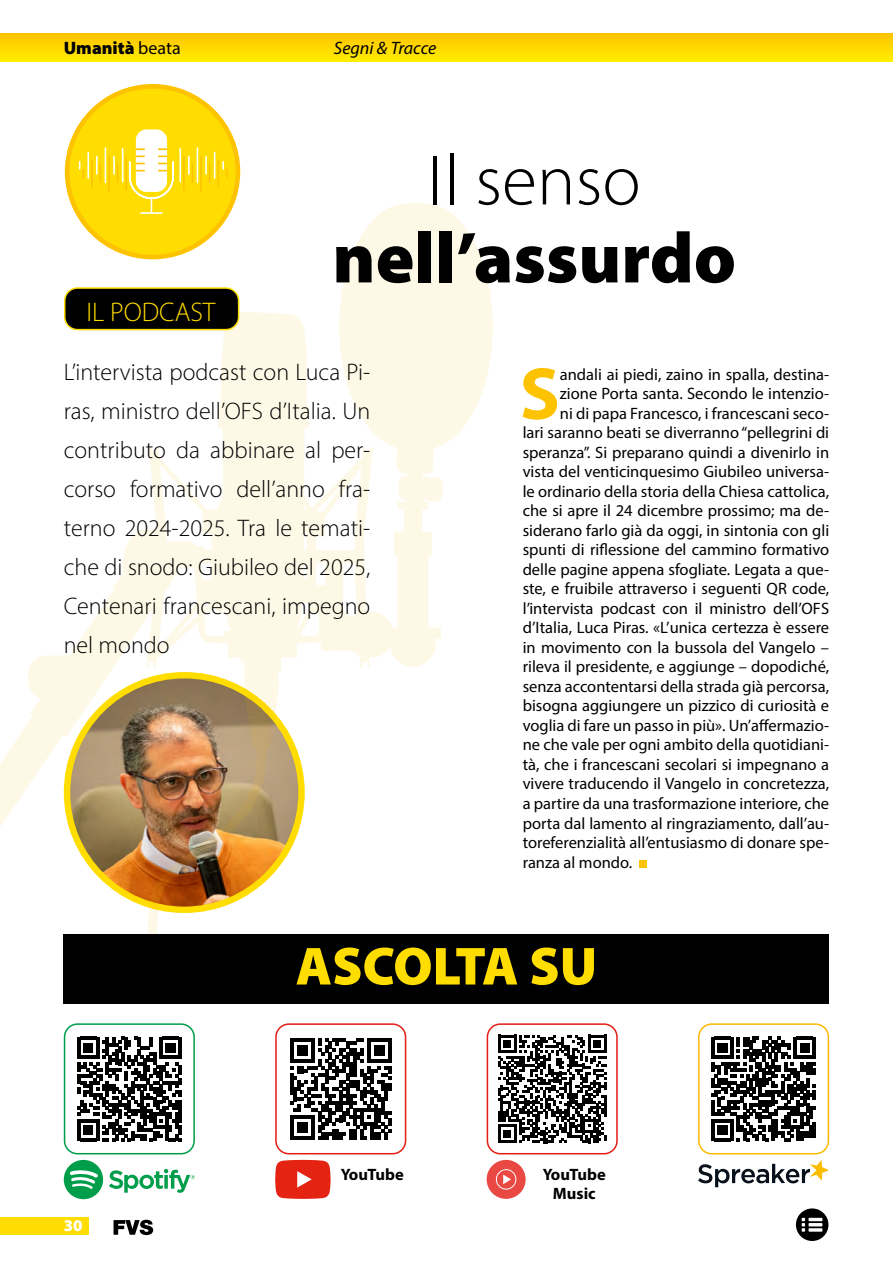
<style>
.page{position:relative;width:893px;height:1263px;background:#fff}
.page>*{position:absolute;margin:0;border:0;box-sizing:border-box;transform-origin:0 0}
.capolettera_rubriche{font:700 74.4px "Myriad Pro";color:#fdc300}
.titoli{font:900 72px "Myriad Pro";color:#000}
.titoli-2{font:300 72px "Myriad Pro";color:#000}
.titoli-3{font:900 54px "Myriad Pro";color:#fd0}
.testo{font:300 27px "Myriad Pro";color:#fd0}
.sommari{font:300 24px/39px "Myriad Pro";color:#000;text-align:justify}
.autore{font:900 18px "Myriad Pro";color:#000}
.autore-2{font:italic 18px "Myriad Pro";color:#000}
.capolettera_rubriche-2{font:16.5px "Myriad Pro";color:#000}
.testo-2{font:700 16.5px "Myriad Pro";letter-spacing:-.02em;color:#000}
.testo-3{font:700 16.5px "Myriad Pro";color:#000}
.t1{font:900 16.5px "Myriad Pro";color:#fff}
.s1{font-weight:400}
</style>
<div class="page">
<svg style="left:0;top:34px;width:893px;height:27px;background:#fed800"></svg>
<svg style="left:0;top:203px;width:493px;height:731px"></svg>
<div style="left:65px;top:85px;width:173px;height:173px;background:#fd0;border-radius:87px"></div>
<hr style="left:183px;top:157px;width:2px;height:33px;background:#fdc300">
<hr style="left:200px;top:156px;width:2px;height:35px;background:#fdc300">
<hr style="left:217px;top:160px;width:2px;height:26px;background:#fdc300">
<hr style="left:125px;top:157px;width:2px;height:33px;background:#fdc300">
<hr style="left:108px;top:156px;width:2px;height:35px;background:#fdc300">
<hr style="left:91px;top:160px;width:2px;height:26px;background:#fdc300">
<hr style="left:122px;top:149px;width:1px;height:33px;background:#fff">
<svg style="left:113px;top:156px;width:5px;height:26px"></svg>
<hr style="left:105px;top:148px;width:1px;height:35px;background:#fff">
<svg style="left:96px;top:156px;width:5px;height:26px"></svg>
<hr style="left:87px;top:152px;width:2px;height:26px;background:#fff">
<svg style="left:79px;top:162px;width:5px;height:15px"></svg>
<hr style="left:179px;top:149px;width:2px;height:33px;background:#fff">
<svg style="left:188px;top:156px;width:5px;height:26px"></svg>
<hr style="left:197px;top:148px;width:1px;height:35px;background:#fff">
<svg style="left:205px;top:152px;width:10px;height:30px"></svg>
<svg style="left:222px;top:162px;width:6px;height:15px"></svg>
<div style="left:136px;top:129px;width:31px;height:63px;background:#fff;border-radius:11px"></div>
<svg style="left:136px;top:148px;width:8px;height:2px"></svg>
<svg style="left:159px;top:148px;width:8px;height:2px"></svg>
<svg style="left:128px;top:156px;width:46px;height:58px"></svg>
<div style="left:65px;top:84px;width:175px;height:175px;border:5px solid #fdc300;border-radius:50%"></div>
<div style="left:65px;top:288px;width:174px;height:42px;background:#000;border-radius:13px"></div>
<div style="left:64px;top:287px;width:175px;height:43px;border:2px solid #fd0;border-radius:13px"></div>
<svg style="left:77px;top:1037px;width:104px;height:104px"></svg>
<div style="left:64px;top:1023px;width:131px;height:131px;border:2px solid #009e4b;border-radius:13px"></div>
<svg style="left:64px;top:1160px;width:131px;height:39px"></svg>
<svg style="left:711px;top:1037px;width:105px;height:104px"></svg>
<div style="left:698px;top:1023px;width:131px;height:131px;border:2px solid #fbba00;border-radius:13px"></div>
<svg style="left:698px;top:1160px;width:131px;height:27px"></svg>
<div style="left:64px;top:934px;width:765px;height:70px;background:#000"></div>
<svg style="left:290px;top:1038px;width:102px;height:102px"></svg>
<div style="left:275px;top:1023px;width:131px;height:131px;border:2px solid #e41f18;border-radius:13px"></div>
<svg style="left:275px;top:1160px;width:56px;height:39px;background:#e73e30"></svg>
<svg style="left:498px;top:1035px;width:108px;height:108px"></svg>
<div style="left:487px;top:1023px;width:131px;height:131px;border:2px solid #e41f18;border-radius:13px"></div>
<div style="left:487px;top:1160px;width:39px;height:39px;background:#e94843;border-radius:50%"></div>
<svg style="left:503px;top:1174px;width:8px;height:10px"></svg>
<div style="left:496px;top:1169px;width:20px;height:20px;border:1px solid #fff;border-radius:50%"></div>
<div style="left:639px;top:860px;width:8px;height:7px;background:#fdc300"></div>
<svg style="left:796px;top:1208px;width:32px;height:33px"></svg>
<svg style="left:802px;top:1218px;width:3px;height:14px"></svg>
<hr style="left:808px;top:1218px;width:14px;height:3px;background:#fff">
<hr style="left:808px;top:1223px;width:14px;height:3px;background:#fff">
<svg style="left:808px;top:1228px;width:14px;height:4px"></svg>
<div style="left:0;top:1217px;width:89px;height:18px;background:#fd0"></div>
<svg style="left:114px;top:1220px;width:39px;height:15px"></svg>
<p class="autore" style="left:64px;top:36px;width:118px">Umanità <span class="s1">beata</span></p>
<p class="autore-2" style="left:334px;top:37px;width:104px">Segni &amp; Tracce</p>
<p class="testo" style="left:86px;top:296px;width:131px">IL PODCAST</p>
<p class="titoli-2" style="left:428px;top:137px;width:214px">Il senso</p>
<p class="titoli" style="left:332px;top:210px;width:405px">nell’assurdo</p>
<p class="sommari" style="left:64px;top:352px;width:308px">L’intervista podcast con Luca Pi&shy;ras, ministro dell’OFS d’Italia. Un contributo da abbinare al per&shy;corso formativo dell’anno fra&shy;terno 2024-2025. Tra le temati&shy;che di snodo: Giubileo del 2025, Centenari francescani, impegno nel mondo</p>
<p class="capolettera_rubriche" style="left:520px;top:345px;width:42px">S</p>
<p class="capolettera_rubriche-2" style="left:560px;top:364px;width:271px">andali ai piedi, zaino in spalla, destina-</p>
<p class="capolettera_rubriche-2" style="left:560px;top:384px;width:271px">zione Porta santa. Secondo le intenzio-</p>
<p class="capolettera_rubriche-2" style="left:560px;top:403px;width:271px">ni di papa Francesco, i francescani seco-</p>
<p class="capolettera_rubriche-2" style="left:523px;top:423px;width:308px">lari saranno beati se diverranno “pellegrini di</p>
<p class="capolettera_rubriche-2" style="left:523px;top:442px;width:308px">speranza”. Si preparano quindi a divenirlo in</p>
<p class="capolettera_rubriche-2" style="left:523px;top:462px;width:308px">vista del venticinquesimo Giubileo universa-</p>
<p class="capolettera_rubriche-2" style="left:523px;top:481px;width:308px">le ordinario della storia della Chiesa cattolica,</p>
<p class="capolettera_rubriche-2" style="left:523px;top:501px;width:308px">che si apre il 24 dicembre prossimo; ma de-</p>
<p class="capolettera_rubriche-2" style="left:523px;top:520px;width:308px">siderano farlo già da oggi, in sintonia con gli</p>
<p class="capolettera_rubriche-2" style="left:523px;top:540px;width:308px">spunti di riflessione del cammino formativo</p>
<p class="capolettera_rubriche-2" style="left:523px;top:559px;width:308px">delle pagine appena sfogliate. Legata a que-</p>
<p class="capolettera_rubriche-2" style="left:523px;top:579px;width:308px">ste, e fruibile attraverso i seguenti QR code,</p>
<p class="capolettera_rubriche-2" style="left:523px;top:598px;width:308px">l’intervista podcast con il ministro dell’OFS</p>
<p class="capolettera_rubriche-2" style="left:523px;top:618px;width:308px">d’Italia, Luca Piras. «L’unica certezza è essere</p>
<p class="capolettera_rubriche-2" style="left:523px;top:637px;width:308px">in movimento con la bussola del Vangelo –</p>
<p class="capolettera_rubriche-2" style="left:523px;top:657px;width:308px">rileva il presidente, e aggiunge – dopodiché,</p>
<p class="capolettera_rubriche-2" style="left:523px;top:676px;width:308px">senza accontentarsi della strada già percorsa,</p>
<p class="capolettera_rubriche-2" style="left:523px;top:696px;width:308px">bisogna aggiungere un pizzico di curiosità e</p>
<p class="capolettera_rubriche-2" style="left:523px;top:715px;width:308px">voglia di fare un passo in più». Un’affermazio-</p>
<p class="capolettera_rubriche-2" style="left:523px;top:735px;width:308px">ne che vale per ogni ambito della quotidiani-</p>
<p class="capolettera_rubriche-2" style="left:523px;top:754px;width:308px">tà, che i francescani secolari si impegnano a</p>
<p class="capolettera_rubriche-2" style="left:523px;top:774px;width:308px">vivere traducendo il Vangelo in concretezza,</p>
<p class="capolettera_rubriche-2" style="left:523px;top:793px;width:308px">a partire da una trasformazione interiore, che</p>
<p class="capolettera_rubriche-2" style="left:523px;top:813px;width:308px">porta dal lamento al ringraziamento, dall’au-</p>
<p class="capolettera_rubriche-2" style="left:523px;top:832px;width:308px">toreferenzialità all’entusiasmo di donare spe-</p>
<p class="capolettera_rubriche-2" style="left:523px;top:852px;width:111px">ranza al mondo.</p>
<p class="titoli-3" style="left:296px;top:930px;width:303px">ASCOLTA SU</p>
<p class="t1" style="left:64px;top:1214px;width:20px">30</p>
<p class="testo-2" style="left:341px;top:1163px;width:65px">YouTube</p>
<p class="testo-2" style="left:543px;top:1163px;width:65px">YouTube</p>
<p class="testo-3" style="left:553px;top:1183px;width:44px">Music</p>
</div>
